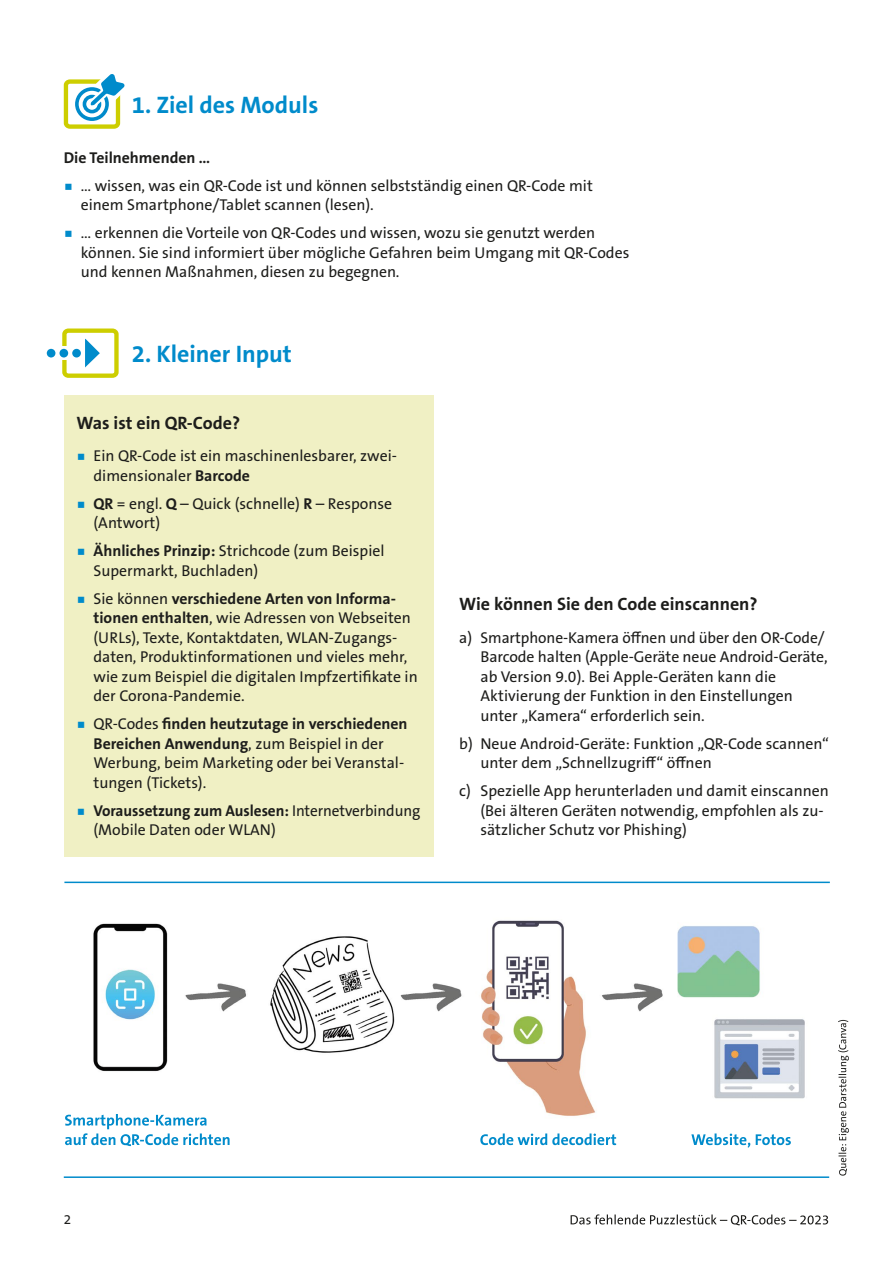
<style>
.page{position:relative;width:893px;height:1263px;background:#fff}
.page>*{position:absolute;margin:0;border:0;box-sizing:border-box;transform-origin:0 0}
.H2_Punkt_1-6{font:700 24px "The Sans B W7";color:#008bcb}
.t1{font:700 18px "The Sans B W7";color:#1d1d1b}
.li{font:15.75px/19.5px "The Sans B W5 Plain";color:#1d1d1b}
.t2{font:700 15.75px "The Sans B W7";color:#1d1d1b}
.t3{font:13.5px "The Sans B W5 Plain";color:#1d1d1b}
.s1{font-family:"Montserrat";font-weight:600;color:#008bcb}
.s2{font-family:"The Sans B W7";font-weight:700}
</style>
<div class="page">
<svg style="left:571px;top:1214px;width:257px;height:11px"></svg>
<div style="left:83px;top:95px;width:18px;height:18px;border:4px solid #008bcb;border-radius:50%"></div>
<div style="left:75px;top:87px;width:34px;height:34px;border:4px solid #008bcb;border-radius:50%"></div>
<div style="left:64px;top:79px;width:56px;height:50px;border:4px solid #cdce00;border-radius:4px"></div>
<svg style="left:87px;top:74px;width:38px;height:36px"></svg>
<div style="left:62px;top:328px;width:57px;height:50px;border:4px solid #cdce00;border-radius:4px"></div>
<svg style="left:60px;top:346px;width:9px;height:14px"></svg>
<svg style="left:85px;top:339px;width:15px;height:28px"></svg>
<div style="left:47px;top:349px;width:8px;height:8px;background:#008bcb;border-radius:50%"></div>
<div style="left:59px;top:349px;width:9px;height:8px;background:#008bcb;border-radius:50%"></div>
<div style="left:72px;top:349px;width:9px;height:8px;background:#008bcb;border-radius:50%"></div>
<svg style="left:838px;top:1020px;width:11px;height:155px"></svg>
<svg style="left:480px;top:1133px;width:136px;height:12px"></svg>
<svg style="left:691px;top:1133px;width:100px;height:15px"></svg>
<hr style="left:64px;top:1176px;width:765px;height:2px;background:#008bcb">
<hr style="left:64px;top:881px;width:766px;height:2px;background:#008bcb">
<div style="left:64px;top:395px;width:370px;height:461px;background:#f0f0c4"></div>
<svg style="left:65px;top:1114px;width:165px;height:32px"></svg>
<img style="left:72px;top:920px;width:733px;height:204px">
<h2 class="H2_Punkt_1-6" style="left:132px;top:90px;width:188px">1. Ziel des Moduls</h2>
<p class="t2" style="left:64px;top:147px;width:148px">Die Teilnehmenden ...</p>
<p class="li" style="left:81px;top:176px;width:514px;text-indent:-17px"><span class="s1">■</span> ... wissen, was ein QR-Code ist und können selbstständig einen QR-Code mit einem Smartphone/Tablet scannen (lesen).</p>
<p class="li" style="left:81px;top:223px;width:550px;text-indent:-17px"><span class="s1">■</span> ... erkennen die Vorteile von QR-Codes und wissen, wozu sie genutzt werden können. Sie sind informiert über mögliche Gefahren beim Umgang mit QR-Codes und kennen Maßnahmen, diesen zu begegnen.</p>
<h2 class="H2_Punkt_1-6" style="left:132px;top:338px;width:162px">2. Kleiner Input</h2>
<h3 class="t1" style="left:77px;top:411px;width:165px">Was ist ein QR-Code?</h3>
<p class="li" style="left:94px;top:446px;width:303px;text-indent:-17px"><span class="s1">■</span> Ein QR-Code ist ein maschinenlesbarer, zwei&shy;dimensionaler <span class="s2">Barcode</span></p>
<p class="li" style="left:94px;top:494px;width:300px;text-indent:-17px"><span class="s1">■</span> <span class="s2">QR</span> = engl. <span class="s2">Q</span> – Quick (schnelle) <span class="s2">R</span> – Response (Antwort)</p>
<p class="li" style="left:94px;top:541px;width:292px;text-indent:-17px"><span class="s1">■</span> <span class="s2">Ähnliches Prinzip:</span> Strichcode (zum Beispiel<br>Supermarkt, Buchladen)</p>
<p class="li" style="left:94px;top:589px;width:326px;text-indent:-17px"><span class="s1">■</span> Sie können <span class="s2">verschiedene Arten von Informa&shy;tionen enthalten</span>, wie Adressen von Webseiten (URLs), Texte, Kontaktdaten, WLAN-Zugangs&shy;daten, Produktinformationen und vieles mehr, wie zum Beispiel die digitalen Impfzertifikate in der Corona-Pandemie.</p>
<p class="li" style="left:94px;top:714px;width:316px;text-indent:-17px"><span class="s1">■</span> QR-Codes <span class="s2">finden heutzutage in verschiedenen Bereichen Anwendung</span>, zum Beispiel in der Werbung, beim Marketing oder bei Veranstal&shy;tungen (Tickets).</p>
<p class="li" style="left:94px;top:801px;width:328px;text-indent:-17px"><span class="s1">■</span> <span class="s2">Voraussetzung zum Auslesen:</span> Internetverbindung (Mobile Daten oder WLAN)</p>
<h3 class="t1" style="left:459px;top:593px;width:300px">Wie können Sie den Code einscannen?</h3>
<p class="li" style="left:480px;top:628px;width:349px;text-indent:-21px">a) Smartphone-Kamera öffnen und über den OR-Code/ Barcode halten (Apple-Geräte neue Android-Geräte, ab Version 9.0). Bei Apple-Geräten kann die Aktivierung der Funktion in den Einstellungen unter „Kamera“ erforderlich sein.</p>
<p class="li" style="left:480px;top:734px;width:350px;text-indent:-21px">b) Neue Android-Geräte: Funktion „QR-Code scannen“ unter dem „Schnellzugriff“ öffnen</p>
<p class="li" style="left:480px;top:781px;width:350px;text-indent:-21px">c) Spezielle App herunterladen und damit einscannen (Bei älteren Geräten notwendig, empfohlen als zu&shy;sätzlicher Schutz vor Phishing)</p>
<p class="t3" style="left:64px;top:1211px;width:9px">2</p>
</div>
